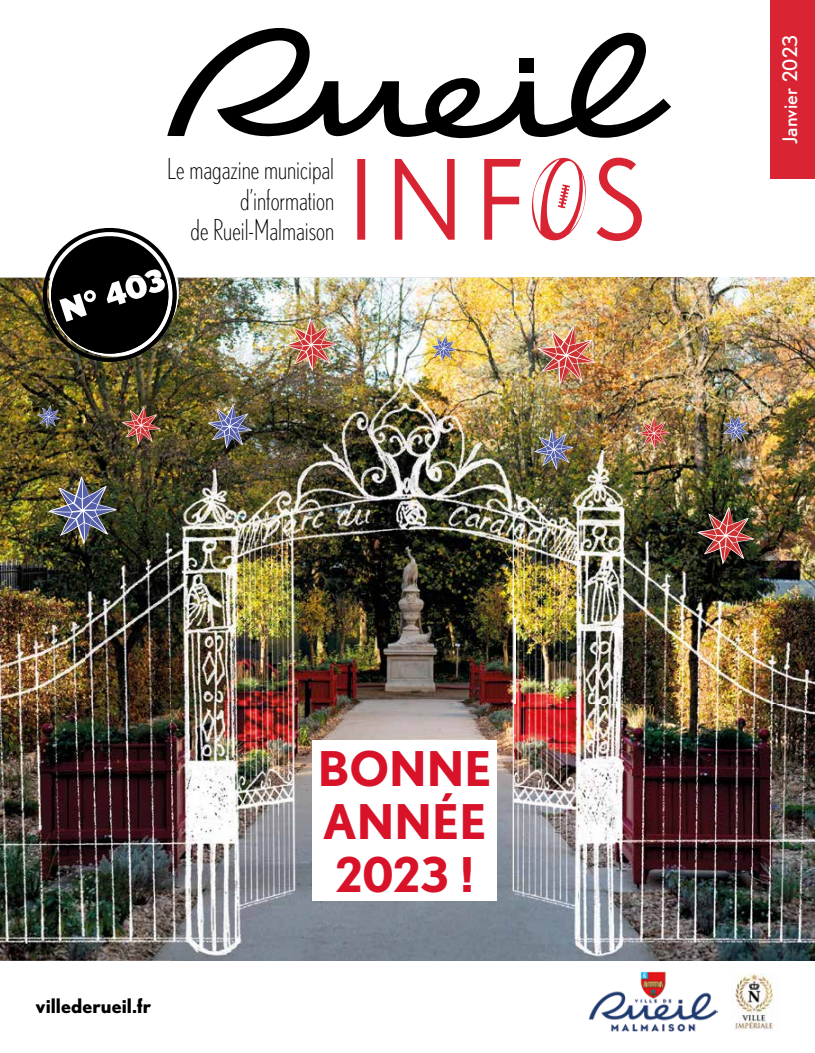
<style>
.page{position:relative;width:815px;height:1053px;background:#fff}
.page>*{position:absolute;margin:0;border:0;box-sizing:border-box;transform-origin:0 0}
.t1{font:700 47.88px/52.8px "Nobel";color:#d81329;text-align:justify}
.t2{font:300 condensed 28.75px/30.4px "Nobel";color:#000;text-align:right}
.t3{font:700 20px "Nobel";color:#000}
.t4{font:20px "Nobel";color:#fff}
</style>
<div class="page">
<img style="left:86px;top:370px;width:85px;height:590px">
<img style="left:732px;top:973px;width:42px;height:57px">
<img style="left:589px;top:971px;width:128px;height:60px">
<svg style="left:35px;top:227px;width:152px;height:143px"></svg>
<svg style="left:167px;top:28px;width:504px;height:111px"></svg>
<div style="left:520px;top:58px;width:14px;height:15px;background:#000"></div>
<div style="left:771px;top:0;width:44px;height:179px;background:#d92533"></div>
<svg style="left:357px;top:157px;width:285px;height:84px"></svg>
<img style="left:0;top:278px;width:86px;height:682px">
<img style="left:171px;top:278px;width:644px;height:682px">
<img style="left:179px;top:278px;width:2px;height:44px">
<img style="left:42px;top:278px;width:129px;height:84px">
<img style="left:131px;top:278px;width:48px;height:76px">
<img style="left:59px;top:278px;width:108px;height:44px">
<div style="left:312px;top:739px;width:185px;height:55px;background:#fff"></div>
<div style="left:312px;top:794px;width:185px;height:54px;background:#fff"></div>
<div style="left:312px;top:846px;width:185px;height:55px;background:#fff"></div>
<img style="left:49px;top:476px;width:68px;height:68px">
<img style="left:208px;top:404px;width:44px;height:44px">
<svg style="left:37px;top:405px;width:23px;height:23px"></svg>
<svg style="left:431px;top:334px;width:26px;height:28px"></svg>
<img style="left:535px;top:429px;width:38px;height:41px">
<svg style="left:723px;top:415px;width:26px;height:26px"></svg>
<svg style="left:122px;top:406px;width:38px;height:38px"></svg>
<img style="left:285px;top:318px;width:53px;height:53px">
<img style="left:537px;top:326px;width:59px;height:59px">
<svg style="left:638px;top:416px;width:33px;height:33px"></svg>
<img style="left:697px;top:507px;width:58px;height:57px">
<p class="t2" style="left:167px;top:154px;width:168px">Le magazine municipal d’information<br>de Rueil-Malmaison</p>
<p class="t3" style="left:36px;top:993px;width:117px">villederueil.fr</p>
<h1 class="t1" style="left:318px;top:741px;width:175px">BONNE ANNÉE 2023 !</h1>
<p class="t4" style="left:779px;top:144px;width:110px;rotate:-90deg">Janvier 2023</p>
</div>
